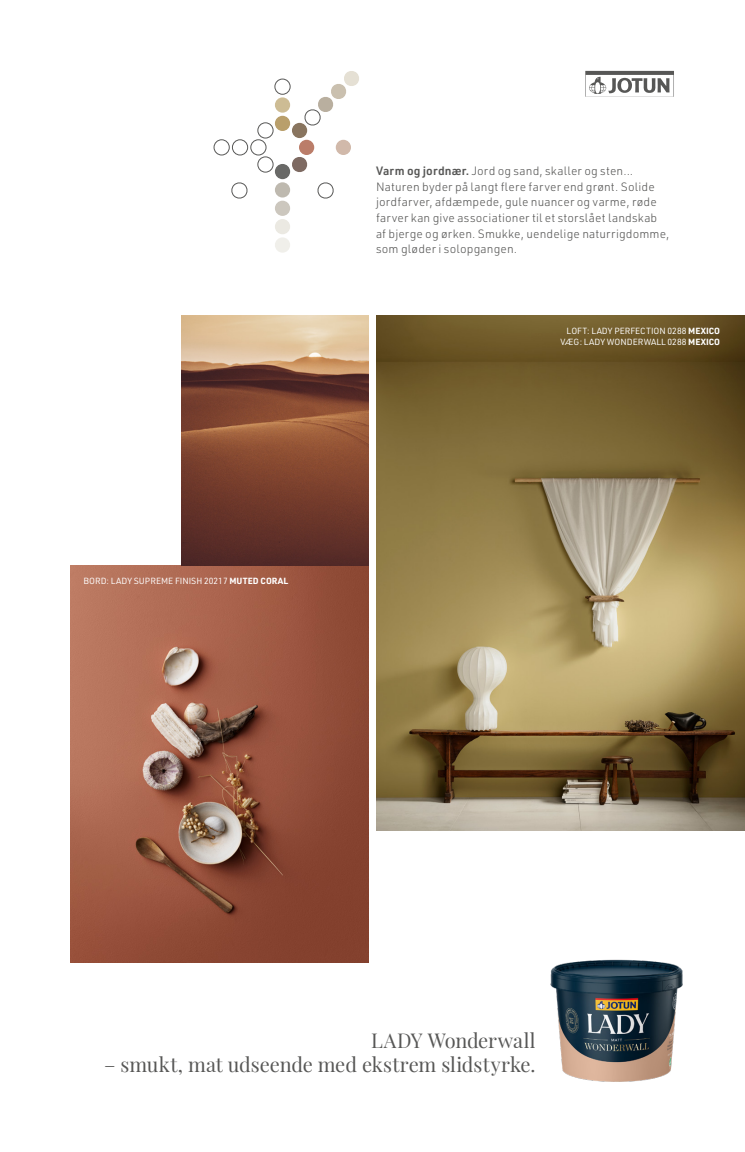
<style>
.page{position:relative;width:745px;height:1152px;background:#fff}
.page>*{position:absolute;margin:0;border:0;box-sizing:border-box;transform-origin:0 0}
.t1{font:20px "Playfair Display";letter-spacing:-.005em;color:#575756}
.GCC2024_Body_text{font:300 11.88px/15.6px "URWDIN";letter-spacing:.01em;color:#575756}
.t2{font:8.75px "URWDIN";color:#fff}
.s1{font-weight:600}
.s2{font-weight:700}
</style>
<div class="page">
<svg style="left:585px;top:71px;width:88px;height:26px"></svg>
<div style="left:275px;top:116px;width:15px;height:15px;background:#b99f6b;border-radius:50%"></div>
<div style="left:257px;top:123px;width:16px;height:15px;border:1px solid #575756;border-radius:50%"></div>
<div style="left:292px;top:123px;width:15px;height:15px;background:#89755f;border-radius:50%"></div>
<div style="left:275px;top:164px;width:15px;height:15px;background:#696967;border-radius:50%"></div>
<div style="left:275px;top:182px;width:15px;height:15px;background:#beb9af;border-radius:50%"></div>
<div style="left:275px;top:201px;width:15px;height:15px;background:#ccc7be;border-radius:50%"></div>
<div style="left:275px;top:219px;width:15px;height:15px;background:#ebe9e2;border-radius:50%"></div>
<div style="left:274px;top:79px;width:16px;height:15px;border:1px solid #575756;border-radius:50%"></div>
<div style="left:275px;top:237px;width:15px;height:16px;background:#f0efea;border-radius:50%"></div>
<div style="left:275px;top:97px;width:15px;height:16px;background:#cdbc94;border-radius:50%"></div>
<div style="left:257px;top:157px;width:16px;height:15px;border:1px solid #575756;border-radius:50%"></div>
<div style="left:299px;top:140px;width:15px;height:15px;background:#bb7d69;border-radius:50%"></div>
<svg style="left:292px;top:157px;width:16px;height:15px"></svg>
<svg style="left:231px;top:182px;width:17px;height:17px"></svg>
<div style="left:335px;top:140px;width:16px;height:15px;background:#d1b9aa;border-radius:50%"></div>
<svg style="left:317px;top:182px;width:17px;height:17px"></svg>
<svg style="left:303px;top:71px;width:56px;height:55px"></svg>
<div style="left:250px;top:140px;width:16px;height:15px;border:1px solid #575756;border-radius:50%"></div>
<div style="left:232px;top:140px;width:15px;height:15px;border:1px solid #575756;border-radius:50%"></div>
<div style="left:214px;top:140px;width:15px;height:15px;border:1px solid #575756;border-radius:50%"></div>
<img style="left:71px;top:565px;width:298px;height:397px">
<img style="left:376px;top:315px;width:368px;height:515px">
<img style="left:182px;top:316px;width:187px;height:249px">
<img style="left:550px;top:959px;width:133px;height:123px">
<p class="GCC2024_Body_text" style="left:376px;top:163px;width:295px"><span class="s1">Varm og jordnær.</span> Jord og sand, skaller og sten...<br>Naturen byder på langt flere farver end grønt. Solide jordfarver, afdæmpede, gule nuancer og varme, røde farver kan give associationer til et storslået landskab af bjerge og ørken. Smukke, uendelige naturrigdomme, som gløder i solopgangen.</p>
<p class="t2" style="left:83px;top:575px;width:206px">BORD: LADY SUPREME FINISH 20217 <span class="s2">MUTED CORAL</span></p>
<p class="t2" style="left:566px;top:325px;width:155px">LOFT: LADY PERFECTION 0288 <span class="s2">MEXICO</span></p>
<p class="t2" style="left:560px;top:336px;width:161px">VÆG: LADY WONDERWALL 0288 <span class="s2">MEXICO</span></p>
<p class="t1" style="left:371px;top:1024px;width:166px">LADY Wonderwall</p>
<p class="t1" style="left:104px;top:1048px;width:433px">– smukt, mat udseende med ekstrem slidstyrke.</p>
</div>
